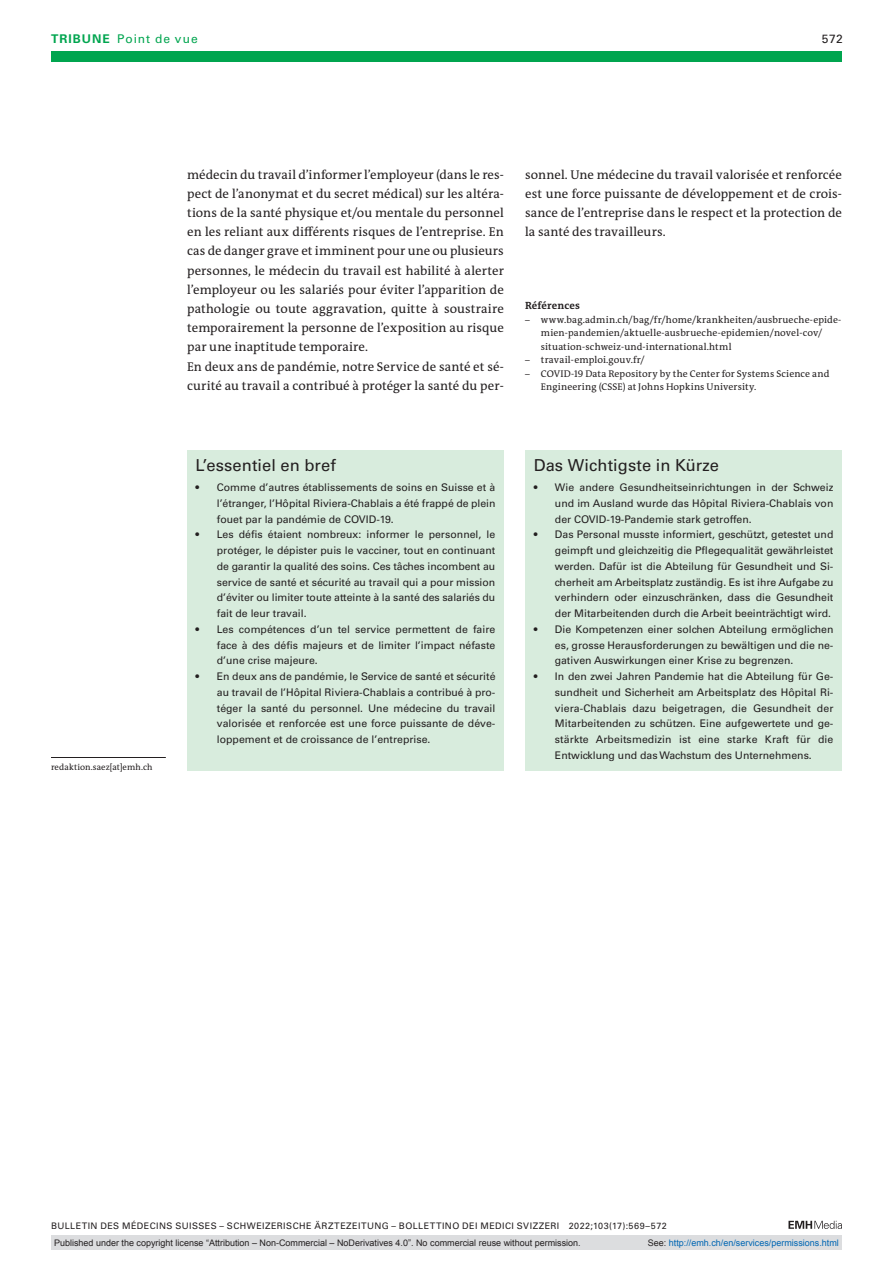
<style>
.page{position:relative;width:893px;height:1263px;background:#fff}
.page>*{position:absolute;margin:0;border:0;box-sizing:border-box;transform-origin:0 0}
.boxed-title{font:16.5px "Univers LT Std";letter-spacing:.005em;color:#231f20}
.section-pn{font:12.75px/19.2px "The Antiqua B W5 Plain";letter-spacing:.005em;color:#231f20;text-align:justify}
.t1{font:12px "Univers LT Std";letter-spacing:.08em;color:#00a54f}
.t2{font:12px "Univers LT Std";color:#231f20}
.boxed-text{font:10.5px/15.8px "Univers LT Std";color:#231f20;text-align:justify}
.ref-list-title{font:700 10.5px "The Antiqua B W7";letter-spacing:.015em;color:#231f20}
.ref-list{font:9.75px/13.5px "The Antiqua B W5 Plain";letter-spacing:.015em;color:#231f20}
.t3{font:9px "Arial";color:#231f20}
.t4{font:9px "Univers LT Std";letter-spacing:.05em;color:#231f20}
.t5{font:9px "Arial";color:#0066b3}
.footnote-line{font:8.7px "The Antiqua B W5 Plain";letter-spacing:.01em;color:#231f20}
.s1{font-weight:700}
.s2{font-size:9.3px}
.s3{color:#231f20}
</style>
<div class="page">
<svg style="left:788px;top:1221px;width:54px;height:8px"></svg>
<div style="left:187px;top:451px;width:317px;height:33px;background:#d8ecdd"></div>
<div style="left:187px;top:475px;width:317px;height:59px;background:#d8ecdd"></div>
<div style="left:187px;top:522px;width:317px;height:107px;background:#d8ecdd"></div>
<div style="left:187px;top:617px;width:317px;height:59px;background:#d8ecdd"></div>
<div style="left:187px;top:664px;width:317px;height:91px;background:#d8ecdd"></div>
<div style="left:187px;top:743px;width:317px;height:27px;background:#d8ecdd"></div>
<div style="left:525px;top:451px;width:317px;height:33px;background:#d8ecdd"></div>
<div style="left:525px;top:475px;width:317px;height:59px;background:#d8ecdd"></div>
<div style="left:525px;top:522px;width:317px;height:107px;background:#d8ecdd"></div>
<div style="left:525px;top:617px;width:317px;height:59px;background:#d8ecdd"></div>
<div style="left:525px;top:664px;width:317px;height:106px;background:#d8ecdd"></div>
<hr style="left:51px;top:757px;width:115px;height:1px;background:#231f20">
<div style="left:51px;top:51px;width:791px;height:11px;background:#00a54f"></div>
<div style="left:51px;top:1235px;width:791px;height:15px;background:#dcdddf"></div>
<p class="t1" style="left:51px;top:31px;width:148px"><span class="s1">TRIBUNE</span> Point de vue</p>
<p class="t2" style="left:822px;top:31px;width:22px">572</p>
<p class="footnote-line" style="left:51px;top:761px;width:103px">redaktion.saez[at]emh.ch</p>
<p class="section-pn" style="left:187px;top:165px;width:318px">médecin du travail d’informer l’employeur (dans le res&shy;pect de l’anonymat et du secret médical) sur les altéra&shy;tions de la santé physique et/ou mentale du personnel en les reliant aux différents risques de l’entreprise. En cas de danger grave et imminent pour une ou plusieurs personnes, le médecin du travail est habilité à alerter l’employeur ou les salariés pour éviter l’apparition de pathologie ou toute aggravation, quitte à soustraire temporairement la personne de l’exposition au risque par une inaptitude temporaire.</p>
<p class="section-pn" style="left:187px;top:357px;width:318px">En deux ans de pandémie, notre Service de santé et sé&shy;curité au travail a contribué à protéger la santé du per-</p>
<p class="section-pn" style="left:525px;top:165px;width:318px">sonnel. Une médecine du travail valorisée et renforcée est une force puissante de développement et de crois&shy;sance de l’entreprise dans le respect et la protection de la santé des travailleurs.</p>
<p class="ref-list-title" style="left:525px;top:299px;width:56px">Références</p>
<p class="ref-list" style="left:541px;top:313px;width:302px;text-indent:-16px"><span class="s2">–</span> www.bag.admin.ch/bag/fr/home/krankheiten/ausbrueche-epide&shy;mien-pandemien/aktuelle-ausbrueche-epidemien/novel-cov/ situation-schweiz-und-international.html</p>
<p class="ref-list" style="left:525px;top:353px;width:121px"><span class="s2">–</span> travail-emploi.gouv.fr/</p>
<p class="ref-list" style="left:541px;top:367px;width:290px;text-indent:-16px"><span class="s2">–</span> COVID-19 Data Repository by the Center for Systems Science and<br>Engineering (CSSE) at Johns Hopkins University.</p>
<p class="boxed-title" style="left:196px;top:456px;width:142px">L’essentiel en bref</p>
<p class="boxed-text" style="left:217px;top:480px;width:280px;text-indent:-21px">• Comme d’autres établissements de soins en Suisse et à l’étranger, l’Hôpital Riviera-Chablais a été frappé de plein fouet par la pandémie de COVID-19.</p>
<p class="boxed-text" style="left:217px;top:527px;width:280px;text-indent:-21px">• Les défis étaient nombreux: informer le personnel, le protéger, le dépister puis le vacciner, tout en continuant de garantir la qualité des soins. Ces tâches incombent au service de santé et sécurité au travail qui a pour mission d’éviter ou limiter toute atteinte à la santé des salariés du fait de leur travail.</p>
<p class="boxed-text" style="left:217px;top:621px;width:280px;text-indent:-21px">• Les compétences d’un tel service permettent de faire face à des défis majeurs et de limiter l’impact néfaste d’une crise majeure.</p>
<p class="boxed-text" style="left:217px;top:669px;width:280px;text-indent:-21px">• En deux ans de pandémie, le Service de santé et sécurité au travail de l’Hôpital Riviera-Chablais a contribué à pro&shy;téger la santé du personnel. Une médecine du travail valorisée et renforcée est une force puissante de déve&shy;loppement et de croissance de l’entreprise.</p>
<p class="boxed-title" style="left:534px;top:456px;width:187px">Das Wichtigste in Kürze</p>
<p class="boxed-text" style="left:555px;top:480px;width:280px;text-indent:-21px">• Wie andere Gesundheitseinrichtungen in der Schweiz und im Ausland wurde das Hôpital Riviera-Chablais von der COVID-19-Pandemie stark getroffen.</p>
<p class="boxed-text" style="left:555px;top:527px;width:280px;text-indent:-21px">• Das Personal musste informiert, geschützt, getestet und geimpft und gleichzeitig die Pflegequalität gewährleistet werden. Dafür ist die Abteilung für Gesundheit und Si&shy;cherheit am Arbeitsplatz zuständig. Es ist ihre Aufgabe zu verhindern oder einzuschränken, dass die Gesundheit der Mitarbeitenden durch die Arbeit beeinträchtigt wird.</p>
<p class="boxed-text" style="left:555px;top:621px;width:280px;text-indent:-21px">• Die Kompetenzen einer solchen Abteilung ermöglichen es, grosse Herausforderungen zu bewältigen und die ne&shy;gativen Auswirkungen einer Krise zu begrenzen.</p>
<p class="boxed-text" style="left:555px;top:669px;width:280px;text-indent:-21px">• In den zwei Jahren Pandemie hat die Abteilung für Ge&shy;sundheit und Sicherheit am Arbeitsplatz des Hôpital Ri&shy;viera-Chablais dazu beigetragen, die Gesundheit der Mitarbeitenden zu schützen. Eine aufgewertete und ge&shy;stärkte Arbeitsmedizin ist eine starke Kraft für die Entwicklung und das Wachstum des Unternehmens.</p>
<p class="t4" style="left:51px;top:1220px;width:617px">BULLETIN DES MÉDECINS SUISSES – SCHWEIZERISCHE ÄRZTEZEITUNG – BOLLETTINO DEI MEDICI SVIZZERI 2022;103(17):569–572</p>
<p class="t3" style="left:54px;top:1237px;width:528px">Published under the copyright license “Attribution – Non-Commercial – NoDerivatives 4.0”. No commercial reuse without permission.</p>
<p class="t5" style="left:648px;top:1237px;width:193px"><span class="s3">See:</span> http://emh.ch/en/services/permissions.html</p>
</div>
